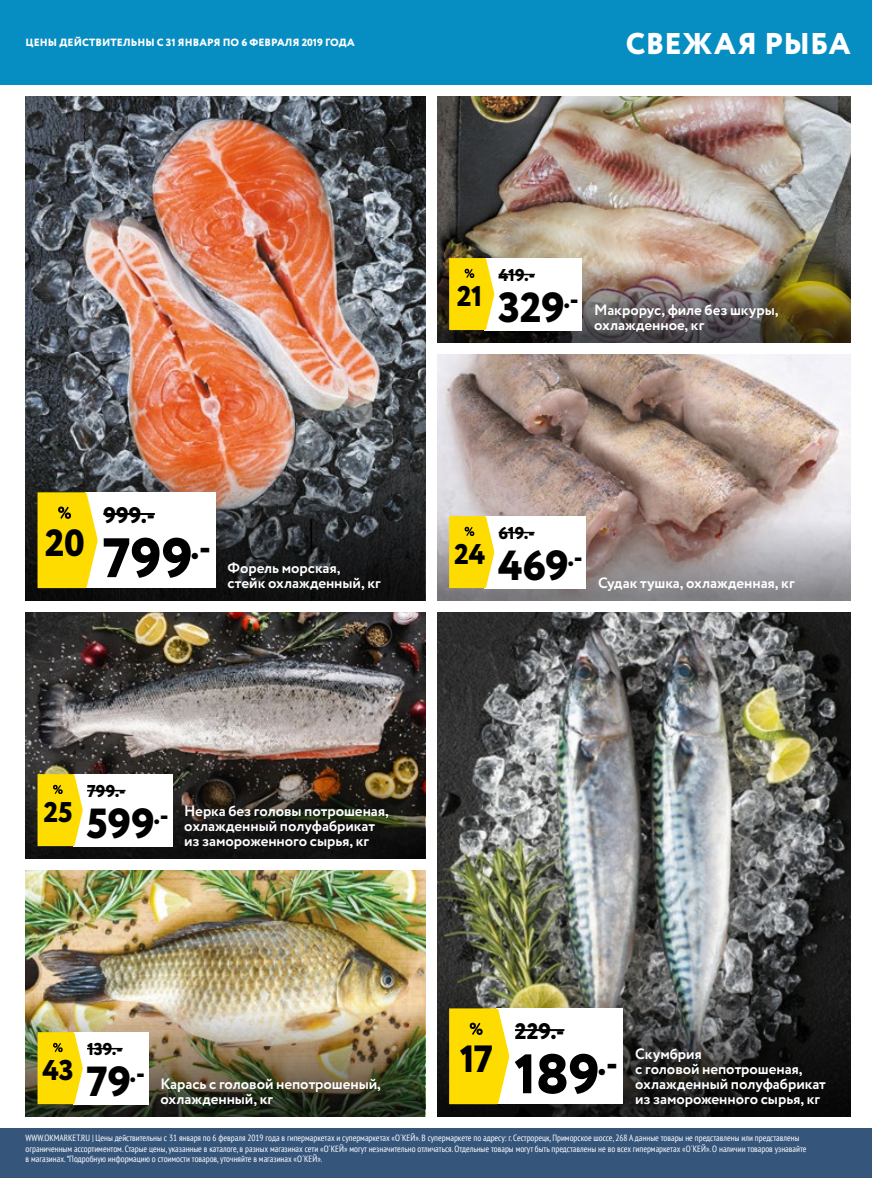
<style>
.page{position:relative;width:872px;height:1178px;background:#fff}
.page>*{position:absolute;margin:0;border:0;box-sizing:border-box;transform-origin:0 0}
.t1{font:800 55.5px "Circe";letter-spacing:-.005em;color:#000}
.t2{font:800 42px "Circe";color:#000}
.t3{font:800 37.95px "Circe";color:#000}
.t4{font:800 30px "Circe";letter-spacing:.01em;color:#fff}
.t5{font:800 28.5px "Circe";letter-spacing:-.005em;color:#000}
.t6{font:800 22.5px "Circe";letter-spacing:.005em;color:#000}
.t7{font:800 17.1px "Circe";color:#000}
.t8{font:700 15px/15px "Circe";letter-spacing:-.005em;color:#fff}
.t9{font:800 10.5px "Circe";letter-spacing:.01em;color:#fff}
.t10{font:condensed 9px/10.5px "PT Sans";color:#fff}
</style>
<div class="page">
<img style="left:26px;top:96px;width:399px;height:336px">
<img style="left:26px;top:870px;width:399px;height:114px">
<img style="left:26px;top:612px;width:399px;height:150px">
<img style="left:437px;top:612px;width:413px;height:354px">
<img style="left:437px;top:96px;width:413px;height:150px">
<img style="left:437px;top:354px;width:413px;height:150px">
<svg style="left:437px;top:504px;width:413px;height:96px;background:#a29696"></svg>
<img style="left:437px;top:966px;width:413px;height:150px">
<img style="left:26px;top:984px;width:399px;height:132px">
<svg style="left:26px;top:432px;width:399px;height:168px;background:#51433f"></svg>
<img style="left:26px;top:762px;width:399px;height:96px">
<img style="left:437px;top:246px;width:413px;height:96px">
<div style="left:0;top:1128px;width:872px;height:50px;background:#35557b"></div>
<div style="left:73px;top:774px;width:99px;height:72px;background:#fff"></div>
<hr style="left:87px;top:790px;width:38px;height:1px;background:#000">
<svg style="left:38px;top:774px;width:45px;height:72px;background:#fbdc19"></svg>
<div style="left:484px;top:258px;width:98px;height:72px;background:#fff"></div>
<hr style="left:498px;top:274px;width:37px;height:1px;background:#000">
<svg style="left:449px;top:258px;width:45px;height:72px;background:#fadb15"></svg>
<div style="left:484px;top:516px;width:102px;height:72px;background:#fff"></div>
<hr style="left:498px;top:532px;width:36px;height:1px;background:#000">
<svg style="left:449px;top:516px;width:45px;height:72px;background:#fbdb16"></svg>
<div style="left:73px;top:1032px;width:75px;height:72px;background:#fff"></div>
<hr style="left:87px;top:1048px;width:36px;height:1px;background:#000">
<svg style="left:38px;top:1032px;width:45px;height:72px;background:#fbdc19"></svg>
<div style="left:85px;top:492px;width:130px;height:96px;background:#fff"></div>
<hr style="left:103px;top:513px;width:52px;height:2px;background:#000">
<svg style="left:38px;top:492px;width:60px;height:96px;background:#fadb19"></svg>
<div style="left:496px;top:1008px;width:127px;height:96px;background:#fff"></div>
<hr style="left:515px;top:1029px;width:49px;height:2px;background:#000">
<svg style="left:449px;top:1008px;width:60px;height:96px;background:#fadb16"></svg>
<div style="left:0;top:0;width:872px;height:84px;background:#068ec2"></div>
<p class="t9" style="left:26px;top:35px;width:330px">ЦЕНЫ ДЕЙСТВИТЕЛЬНЫ С 31 ЯНВАРЯ ПО 6 ФЕВРАЛЯ 2019 ГОДА</p>
<h3 class="t4" style="left:626px;top:23px;width:226px">СВЕЖАЯ РЫБА</h3>
<h3 class="t3" style="left:45px;top:517px;width:41px">20</h3>
<h3 class="t6" style="left:103px;top:500px;width:53px">999.-</h3>
<h1 class="t1" style="left:103px;top:520px;width:110px">799<sup>.-</sup></h1>
<h3 class="t8" style="left:227px;top:561px;width:155px">Форель морская, стейк охлажденный, кг</h3>
<h3 class="t5" style="left:457px;top:277px;width:27px">21</h3>
<h3 class="t7" style="left:498px;top:264px;width:38px">419.-</h3>
<h2 class="t2" style="left:498px;top:279px;width:82px">329<sup>.-</sup></h2>
<h3 class="t8" style="left:594px;top:303px;width:186px">Макрорус, филе без шкуры, охлажденное, кг</h3>
<h3 class="t5" style="left:454px;top:535px;width:33px">24</h3>
<h3 class="t7" style="left:498px;top:522px;width:37px">619.-</h3>
<h2 class="t2" style="left:498px;top:537px;width:86px">469<sup>.-</sup></h2>
<h3 class="t8" style="left:598px;top:576px;width:198px">Судак тушка, охлажденная, кг</h3>
<h3 class="t7" style="left:87px;top:780px;width:40px">799.-</h3>
<h3 class="t5" style="left:43px;top:793px;width:31px">25</h3>
<h3 class="t8" style="left:184px;top:804px;width:206px">Нерка без головы потрошеная, охлажденный полуфабрикат из замороженного сырья, кг</h3>
<h2 class="t2" style="left:86px;top:795px;width:84px">599<sup>.-</sup></h2>
<h3 class="t6" style="left:515px;top:1016px;width:51px">229.-</h3>
<h3 class="t7" style="left:87px;top:1038px;width:37px">139.-</h3>
<h3 class="t3" style="left:460px;top:1033px;width:35px">17</h3>
<h3 class="t8" style="left:635px;top:1047px;width:192px">Скумбрия<br>с головой непотрошеная, охлажденный полуфабрикат из замороженного сырья, кг</h3>
<p class="t10" style="left:26px;top:1132px;width:782px">WWW.OKMARKET.RU | Цены действительны с 31 января по 6 февраля 2019 года в гипермаркетах и супермаркетах «О´КЕЙ». В супермаркете по адресу: г. Сестрорецк, Приморское шоссе, 268 А данные товары не представлены или представлены ограниченным ассортиментом. Старые цены, указанные в каталоге, в разных магазинах сети «О´КЕЙ» могут незначительно отличаться. Отдельные товары могут быть представлены не во всех гипермаркетах «О´КЕЙ». О наличии товаров узнавайте в магазинах. *Подробную информацию о стоимости товаров, уточняйте в магазинах «О´КЕЙ».</p>
<h1 class="t1" style="left:514px;top:1036px;width:105px">189<sup>.-</sup></h1>
<h3 class="t5" style="left:42px;top:1051px;width:33px">43</h3>
<h2 class="t2" style="left:86px;top:1053px;width:60px">79<sup>.-</sup></h2>
<h3 class="t8" style="left:160px;top:1077px;width:222px">Карась с головой непотрошеный, охлажденный, кг</h3>
</div>
